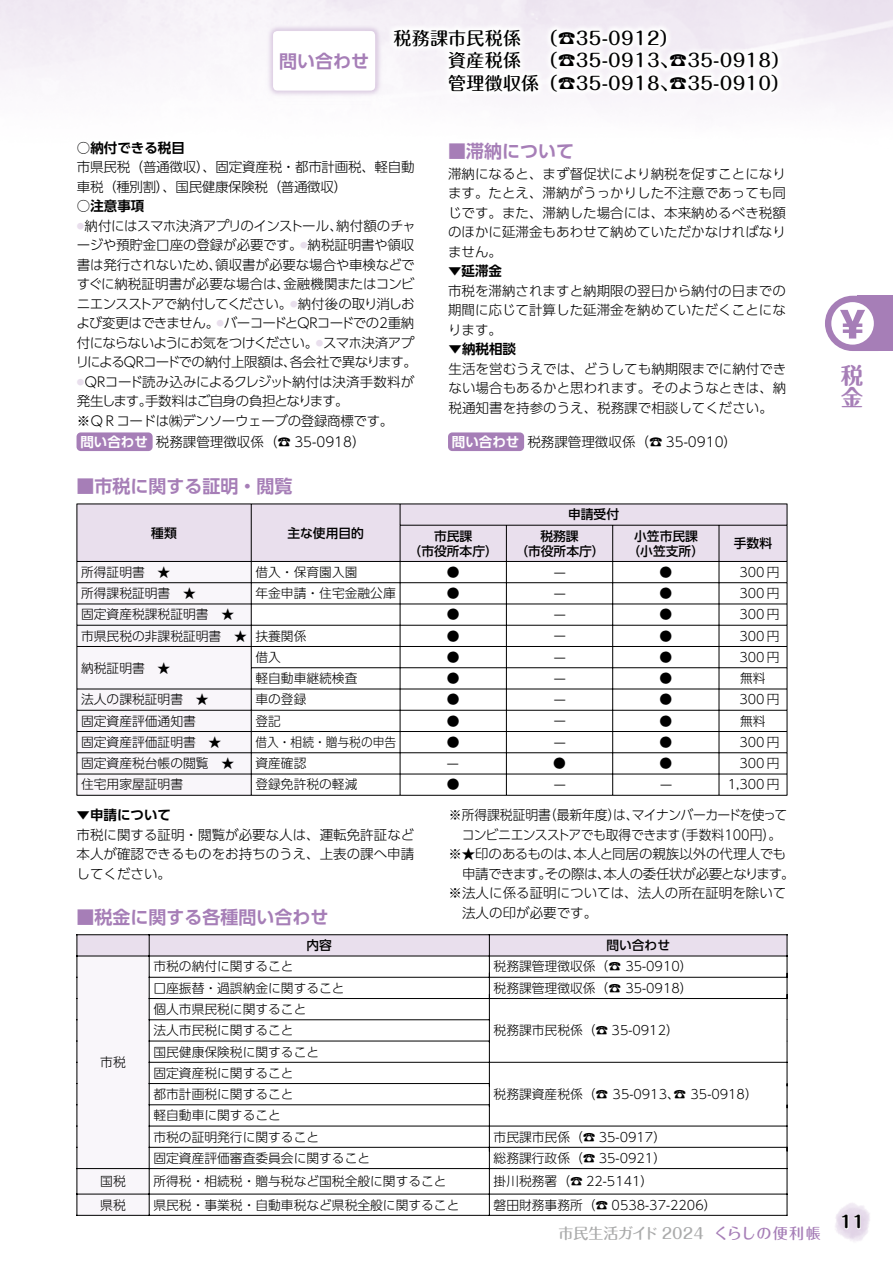
<style>
.page{position:relative;width:893px;height:1263px;background:#fff}
.page>*{position:absolute;margin:0;border:0;box-sizing:border-box;transform-origin:0 0}
.t1{font:700 22.5px/22.5px "Maru Fo Pro";color:#a67eb7}
.t2{font:500 18px/22.5px "Maru Fo Pro";letter-spacing:.015em;color:#000}
.t3{font:700 18px "UD Shin Go Pro De";color:#a67eb7}
.t4{font:700 16.5px "Maru Fo Pro";color:#000}
.t5{font:500 15px "Maru Fo Pro";color:#aaabab}
.t6{font:300 13.5px/19.5px "UD Shin Go Pro";letter-spacing:-.005em;color:#000;text-align:justify}
.t7{font:300 13.5px/19.5px "UD Shin Go Pro";letter-spacing:-.035em;color:#000}
.t8{font:300 13.5px/19.5px "UD Shin Go Pro";letter-spacing:-.025em;color:#000}
.t9{font:300 13.5px/19.5px "UD Shin Go Pro";letter-spacing:-.035em;color:#000;text-align:center;scale:.95 1}
.t10{font:700 13.5px "UD Shin Go Pro De";color:#000}
.t11{font:300 12.75px/21.3px "UD Shin Go Pro";color:#000}
.t12{font:500 12.75px/15px "UD Shin Go Pro";color:#000;text-align:center}
.t13{font:300 12.75px "UD Shin Go Pro";color:#000;scale:.92 1}
.s1{font-family:"UD Shin Go Pro";font-weight:400}
.s2{font-family:"UD Shin Go Pro De";font-weight:700;color:#fff}
.s3{color:#a67eb7}
</style>
<div class="page">
<img style="left:835px;top:1203px;width:35px;height:39px">
<svg style="left:841px;top:1213px;width:20px;height:17px"></svg>
<svg style="left:825px;top:296px;width:68px;height:55px"></svg>
<hr style="left:719px;top:795px;width:68px;height:1px;background:#000">
<hr style="left:613px;top:795px;width:106px;height:1px;background:#000">
<hr style="left:506px;top:795px;width:107px;height:1px;background:#000">
<hr style="left:400px;top:795px;width:106px;height:1px;background:#000">
<hr style="left:251px;top:795px;width:149px;height:1px;background:#000">
<hr style="left:77px;top:795px;width:174px;height:1px;background:#000">
<svg style="left:77px;top:504px;width:711px;height:291px"></svg>
<hr style="left:719px;top:526px;width:1px;height:35px;background:#000">
<hr style="left:612px;top:526px;width:1px;height:35px;background:#000">
<hr style="left:506px;top:526px;width:1px;height:35px;background:#000">
<hr style="left:77px;top:1215px;width:72px;height:1px;background:#000">
<hr style="left:489px;top:1215px;width:298px;height:1px;background:#000">
<hr style="left:149px;top:1215px;width:340px;height:1px;background:#000">
<hr style="left:489px;top:934px;width:298px;height:1px;background:#000">
<hr style="left:149px;top:934px;width:340px;height:1px;background:#000">
<hr style="left:77px;top:934px;width:72px;height:1px;background:#000">
<svg style="left:77px;top:935px;width:711px;height:280px"></svg>
<div style="left:448px;top:432px;width:76px;height:19px;background:#a67eb7;border-radius:4px"></div>
<div style="left:77px;top:432px;width:76px;height:19px;background:#a67eb7;border-radius:4px"></div>
<div style="left:273px;top:31px;width:102px;height:60px;background:#fff;border-radius:4px"></div>
<h2 class="t3" style="left:279px;top:46px;width:91px">問い合わせ</h2>
<h2 class="t2" style="left:394px;top:24px;width:397px">税務課市民税係　（☎35-0912）<br>　　　資産税係　（☎35-0913、☎35-0918）　　　管理徴収係（☎35-0918、☎35-0910）</h2>
<p class="t10" style="left:77px;top:137px;width:109px"><span class="s1">○</span>納付できる税目</p>
<p class="t6" style="left:77px;top:157px;width:339px">市県民税（普通徴収）、固定資産税・都市計画税、軽自動車税（種別割）、国民健康保険税（普通徴収）</p>
<p class="t10" style="left:77px;top:195px;width:69px"><span class="s1">○</span>注意事項</p>
<p class="t7" style="left:76px;top:215px;width:343px"><sup>●</sup>納付にはスマホ決済アプリのインストール、納付額のチャージや預貯金口座の登録が必要です。<sup>●</sup>納税証明書や領収書は発行されないため、領収書が必要な場合や車検などですぐに納税証明書が必要な場合は、金融機関またはコンビニエンスストアで納付してください。<sup>●</sup>納付後の取り消しおよび変更はできません。<sup>●</sup>バーコードとＱＲコードでの2重納付にならないようにお気をつけください。<sup>●</sup>スマホ決済アプリによるＱＲコードでの納付上限額は、各会社で異なります。</p>
<p class="t8" style="left:77px;top:371px;width:339px"><sup>●</sup>ＱＲコード読み込みによるクレジット納付は決済手数料が発生します。手数料はご自身の負担となります。<br>※ＱＲコードは㈱デンソーウェーブの登録商標です。</p>
<h2 class="t3" style="left:448px;top:136px;width:127px">■滞納について</h2>
<p class="t6" style="left:448px;top:183px;width:339px">ます。たとえ、滞納がうっかりした不注意であっても同</p>
<p class="t6" style="left:448px;top:222px;width:339px">のほかに延滞金もあわせて納めていただかなければなりません。</p>
<p class="t10" style="left:448px;top:260px;width:55px">▼延滞金</p>
<p class="t6" style="left:448px;top:280px;width:339px">市税を滞納されますと納期限の翌日から納付の日までの期間に応じて計算した延滞金を納めていただくことになります。</p>
<p class="t6" style="left:448px;top:163px;width:339px">滞納になると、まず督促状により納税を促すことになり</p>
<p class="t6" style="left:448px;top:202px;width:339px">じです。また、滞納した場合には、本来納めるべき税額</p>
<p class="t10" style="left:449px;top:338px;width:69px">▼納税相談</p>
<p class="t6" style="left:449px;top:359px;width:339px">生活を営むうえでは、どうしても納期限までに納付できない場合もあるかと思われます。そのようなときは、納税通知書を持参のうえ、税務課で相談してください。</p>
<p class="t6" style="left:80px;top:432px;width:287px"><span class="s2">問い合わせ</span>税務課管理徴収係（☎ 35-0918）</p>
<p class="t6" style="left:452px;top:432px;width:287px"><span class="s2">問い合わせ</span>税務課管理徴収係（☎ 35-0910）</p>
<h2 class="t3" style="left:77px;top:471px;width:217px">■市税に関する証明・閲覧</h2>
<p class="t12" style="left:151px;top:525px;width:27px">種類</p>
<p class="t12" style="left:287px;top:525px;width:78px">主な使用目的</p>
<p class="t12" style="left:568px;top:507px;width:52px">申請受付</p>
<p class="t12" style="left:409px;top:528px;width:91px">市民課<br>（市役所本庁）</p>
<p class="t12" style="left:515px;top:528px;width:91px">税務課<br>（市役所本庁）</p>
<p class="t12" style="left:628px;top:528px;width:78px">小笠市民課（小笠支所）</p>
<p class="t12" style="left:734px;top:535px;width:40px">手数料</p>
<p class="t11" style="left:81px;top:561px;width:91px">所得証明書　★</p>
<p class="t11" style="left:255px;top:561px;width:103px">借入・保育園入園</p>
<p class="t11" style="left:447px;top:561px;width:14px">●</p>
<p class="t11" style="left:659px;top:561px;width:14px">●</p>
<p class="t11" style="left:739px;top:561px;width:42px">300 円</p>
<p class="t11" style="left:81px;top:582px;width:116px">所得課税証明書　★</p>
<p class="t11" style="left:255px;top:582px;width:142px">年金申請・住宅金融公庫</p>
<p class="t11" style="left:447px;top:582px;width:14px">●</p>
<p class="t11" style="left:659px;top:582px;width:14px">●</p>
<p class="t11" style="left:739px;top:582px;width:42px">300 円</p>
<p class="t11" style="left:81px;top:603px;width:154px">固定資産税課税証明書　★</p>
<p class="t11" style="left:447px;top:603px;width:14px">●</p>
<p class="t11" style="left:659px;top:603px;width:14px">●</p>
<p class="t11" style="left:739px;top:603px;width:42px">300 円</p>
<p class="t11" style="left:81px;top:625px;width:227px">市県民税の非課税証明書　★ 扶養関係</p>
<p class="t11" style="left:447px;top:625px;width:14px">●</p>
<p class="t11" style="left:659px;top:625px;width:14px">●</p>
<p class="t11" style="left:739px;top:625px;width:42px">300 円</p>
<p class="t11" style="left:81px;top:657px;width:91px">納税証明書　★</p>
<p class="t11" style="left:554px;top:562px;width:14px">ー</p>
<p class="t11" style="left:554px;top:583px;width:14px">ー</p>
<p class="t11" style="left:554px;top:604px;width:14px">ー</p>
<p class="t11" style="left:554px;top:625px;width:14px">ー</p>
<p class="t11" style="left:255px;top:646px;width:27px">借入</p>
<p class="t11" style="left:447px;top:646px;width:14px">●</p>
<p class="t11" style="left:659px;top:646px;width:14px">●</p>
<p class="t11" style="left:739px;top:646px;width:42px">300 円</p>
<p class="t11" style="left:255px;top:667px;width:103px">軽自動車継続検査</p>
<p class="t11" style="left:447px;top:667px;width:14px">●</p>
<p class="t11" style="left:659px;top:667px;width:14px">●</p>
<p class="t11" style="left:740px;top:667px;width:27px">無料</p>
<p class="t11" style="left:554px;top:647px;width:14px">ー</p>
<p class="t11" style="left:554px;top:668px;width:14px">ー</p>
<p class="t11" style="left:81px;top:688px;width:129px">法人の課税証明書　★</p>
<p class="t11" style="left:255px;top:688px;width:52px">車の登録</p>
<p class="t11" style="left:447px;top:688px;width:14px">●</p>
<p class="t11" style="left:659px;top:688px;width:14px">●</p>
<p class="t11" style="left:739px;top:688px;width:42px">300 円</p>
<p class="t11" style="left:81px;top:710px;width:116px">固定資産評価通知書</p>
<p class="t11" style="left:255px;top:710px;width:27px">登記</p>
<p class="t11" style="left:447px;top:710px;width:14px">●</p>
<p class="t11" style="left:659px;top:710px;width:14px">●</p>
<p class="t11" style="left:740px;top:710px;width:27px">無料</p>
<p class="t11" style="left:81px;top:731px;width:142px">固定資産評価証明書　★</p>
<p class="t13" style="left:255px;top:732px;width:154px">借入・相続・贈与税の申告</p>
<p class="t11" style="left:447px;top:731px;width:14px">●</p>
<p class="t11" style="left:659px;top:731px;width:14px">●</p>
<p class="t11" style="left:739px;top:731px;width:42px">300 円</p>
<p class="t11" style="left:81px;top:752px;width:154px">固定資産税台帳の閲覧　★</p>
<p class="t11" style="left:255px;top:752px;width:52px">資産確認</p>
<p class="t11" style="left:553px;top:752px;width:14px">●</p>
<p class="t11" style="left:659px;top:752px;width:14px">●</p>
<p class="t11" style="left:739px;top:752px;width:42px">300 円</p>
<p class="t11" style="left:81px;top:773px;width:103px">住宅用家屋証明書</p>
<p class="t11" style="left:255px;top:773px;width:103px">登録免許税の軽減</p>
<p class="t11" style="left:447px;top:773px;width:14px">●</p>
<p class="t11" style="left:728px;top:773px;width:53px">1,300 円</p>
<p class="t11" style="left:554px;top:689px;width:14px">ー</p>
<p class="t11" style="left:554px;top:710px;width:14px">ー</p>
<p class="t11" style="left:554px;top:732px;width:14px">ー</p>
<p class="t11" style="left:446px;top:753px;width:14px">ー</p>
<p class="t11" style="left:660px;top:774px;width:14px">ー</p>
<p class="t9" style="left:449px;top:805px;width:358px">※所得課税証明書（最新年度）は、マイナンバーカードを使ってコンビニエンスストアでも取得できます（手数料100円）。</p>
<p class="t11" style="left:554px;top:774px;width:14px">ー</p>
<p class="t10" style="left:77px;top:804px;width:96px">▼申請について</p>
<p class="t6" style="left:77px;top:824px;width:339px">市税に関する証明・閲覧が必要な人は、運転免許証など本人が確認できるものをお持ちのうえ、上表の課へ申請してください。</p>
<p class="t6" style="left:449px;top:844px;width:339px">※★印のあるものは、本人と同居の親族以外の代理人でも</p>
<p class="t8" style="left:462px;top:863px;width:334px">申請できます。その際は、本人の委任状が必要となります。</p>
<p class="t6" style="left:449px;top:883px;width:339px">※法人に係る証明については、法人の所在証明を除いて</p>
<p class="t6" style="left:462px;top:902px;width:137px">法人の印が必要です。</p>
<h2 class="t3" style="left:77px;top:902px;width:253px">■税金に関する各種問い合わせ</h2>
<p class="t12" style="left:307px;top:937px;width:27px">内容</p>
<p class="t12" style="left:606px;top:937px;width:65px">問い合わせ</p>
<p class="t11" style="left:153px;top:955px;width:193px">市税の納付に関すること<br>口座振替・過誤納金に関すること</p>
<p class="t11" style="left:494px;top:955px;width:201px">税務課管理徴収係（☎ 35-0910）税務課管理徴収係（☎ 35-0918）</p>
<p class="t11" style="left:100px;top:1051px;width:27px">市税</p>
<p class="t11" style="left:153px;top:998px;width:155px">個人市県民税に関すること法人市民税に関すること</p>
<p class="t11" style="left:153px;top:1040px;width:167px">国民健康保険税に関すること</p>
<p class="t11" style="left:494px;top:1019px;width:187px">税務課市民税係（☎ 35-0912）</p>
<p class="t11" style="left:153px;top:1061px;width:142px;text-align:justify">固定資産税に関すること都市計画税に関すること軽自動車に関すること</p>
<p class="t11" style="left:153px;top:1147px;width:218px">固定資産評価審査委員会に関すること</p>
<p class="t11" style="left:494px;top:1147px;width:174px">総務課行政係（☎ 35-0921）</p>
<p class="t11" style="left:494px;top:1083px;width:266px">税務課資産税係（☎ 35-0913、☎ 35-0918）</p>
<p class="t11" style="left:153px;top:1126px;width:167px">市税の証明発行に関すること</p>
<p class="t11" style="left:494px;top:1126px;width:174px">市民課市民係（☎ 35-0917）</p>
<p class="t11" style="left:100px;top:1170px;width:27px">国税</p>
<p class="t11" style="left:153px;top:1170px;width:295px">所得税・相続税・贈与税など国税全般に関すること</p>
<p class="t11" style="left:494px;top:1170px;width:161px">掛川税務署（☎ 22-5141）</p>
<p class="t11" style="left:100px;top:1193px;width:27px">県税</p>
<p class="t11" style="left:153px;top:1193px;width:307px">県民税・事業税・自動車税など県税全般に関すること</p>
<p class="t11" style="left:494px;top:1193px;width:224px">磐田財務事務所（☎ 0538-37-2206）</p>
<p class="t5" style="left:558px;top:1221px;width:264px">市民生活ガイド 2024 <span class="s3">くらしの便利帳</span></p>
<h1 class="t1" style="left:841px;top:361px;width:24px">税金</h1>
<p class="t4" style="left:840px;top:1209px;width:26px">11</p>
</div>
